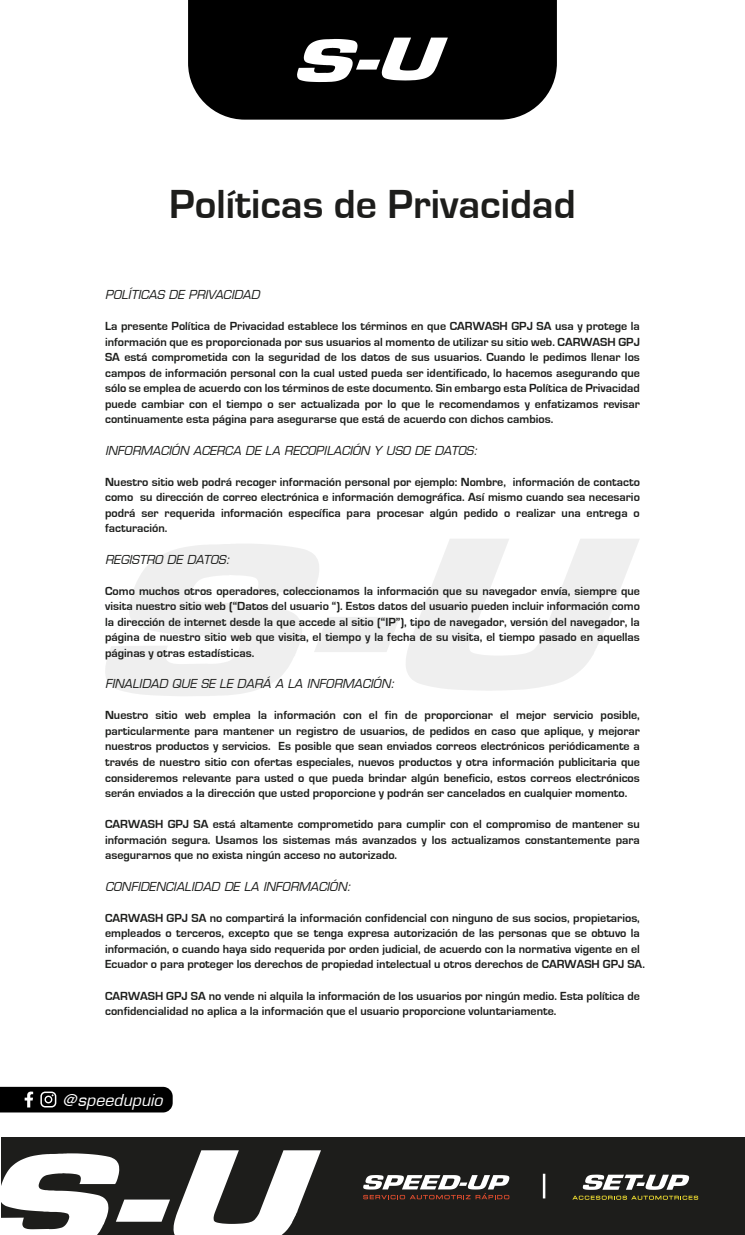
<style>
.page{position:relative;width:745px;height:1235px;background:#fff}
.page>*{position:absolute;margin:0;border:0;box-sizing:border-box;transform-origin:0 0}
.t1{font:700 41.75px "Eurostile";color:#1d1d1b}
.t2{font:italic 16px "Eurostile";color:#fff}
.t3{font:700 12.12px/15.5px "Eurostile";color:#1d1e1c;text-align:justify}
.t4{font:italic 12.12px "Eurostile";color:#1d1e1c}
</style>
<div class="page">
<div style="left:2px;top:1136px;width:742px;height:98px;background:#1d1d1b"></div>
<svg style="left:363px;top:1175px;width:146px;height:24px"></svg>
<svg style="left:582px;top:1174px;width:106px;height:15px"></svg>
<svg style="left:573px;top:1195px;width:124px;height:4px"></svg>
<hr style="left:542px;top:1173px;width:3px;height:25px;background:#fff">
<svg style="left:1px;top:1150px;width:320px;height:84px"></svg>
<svg style="left:0;top:1086px;width:172px;height:26px;background:#131313"></svg>
<svg style="left:105px;top:539px;width:534px;height:157px;fill:#f2f2f2"></svg>
<div style="left:188px;top:0;width:368px;height:120px;background:#000"></div>
<svg style="left:297px;top:38px;width:150px;height:44px"></svg>
<h1 class="t1" style="left:169px;top:181px;width:408px">Políticas de Privacidad</h1>
<p class="t4" style="left:105px;top:287px;width:156px">POLÍTICAS DE PRIVACIDAD</p>
<p class="t3" style="left:105px;top:318px;width:536px">La presente Política de Privacidad establece los términos en que CARWASH GPJ SA usa y protege la información que es proporcionada por sus usuarios al momento de utilizar su sitio web. CARWASH GPJ SA está comprometida con la seguridad de los datos de sus usuarios. Cuando le pedimos llenar los campos de información personal con la cual usted pueda ser identificado, lo hacemos asegurando que sólo se emplea de acuerdo con los términos de este documento. Sin embargo esta Política de Privacidad puede cambiar con el tiempo o ser actualizada por lo que le recomendamos y enfatizamos revisar continuamente esta página para asegurarse que está de acuerdo con dichos cambios.</p>
<p class="t4" style="left:105px;top:443px;width:374px">INFORMACIÓN ACERCA DE LA RECOPILACIÓN Y USO DE DATOS:</p>
<p class="t3" style="left:105px;top:474px;width:536px">Nuestro sitio web podrá recoger información personal por ejemplo: Nombre, información de contacto como su dirección de correo electrónica e información demográfica. Así mismo cuando sea necesario podrá ser requerida información específica para procesar algún pedido o realizar una entrega o facturación.</p>
<p class="t4" style="left:105px;top:551px;width:126px">REGISTRO DE DATOS:</p>
<p class="t3" style="left:105px;top:583px;width:536px">Como muchos otros operadores, coleccionamos la información que su navegador envía, siempre que visita nuestro sitio web (“Datos del usuario “). Estos datos del usuario pueden incluir información como la dirección de internet desde la que accede al sitio (“IP”), tipo de navegador, versión del navegador, la página de nuestro sitio web que visita, el tiempo y la fecha de su visita, el tiempo pasado en aquellas páginas y otras estadísticas.</p>
<p class="t4" style="left:105px;top:676px;width:291px">FINALIDAD QUE SE LE DARÁ A LA INFORMACIÓN:</p>
<p class="t3" style="left:105px;top:707px;width:536px">Nuestro sitio web emplea la información con el fin de proporcionar el mejor servicio posible, particularmente para mantener un registro de usuarios, de pedidos en caso que aplique, y mejorar nuestros productos y servicios. Es posible que sean enviados correos electrónicos periódicamente a través de nuestro sitio con ofertas especiales, nuevos productos y otra información publicitaria que consideremos relevante para usted o que pueda brindar algún beneficio, estos correos electrónicos serán enviados a la dirección que usted proporcione y podrán ser cancelados en cualquier momento.</p>
<p class="t3" style="left:105px;top:816px;width:536px">CARWASH GPJ SA está altamente comprometido para cumplir con el compromiso de mantener su información segura. Usamos los sistemas más avanzados y los actualizamos constantemente para asegurarnos que no exista ningún acceso no autorizado.</p>
<p class="t4" style="left:105px;top:878px;width:247px">CONFIDENCIALIDAD DE LA INFORMACIÓN:</p>
<p class="t3" style="left:105px;top:910px;width:541px;text-align:left">CARWASH GPJ SA no compartirá la información confidencial con ninguno de sus socios, propietarios, empleados o terceros, excepto que se tenga expresa autorización de las personas que se obtuvo la información, o cuando haya sido requerida por orden judicial, de acuerdo con la normativa vigente en el Ecuador o para proteger los derechos de propiedad intelectual u otros derechos de CARWASH GPJ SA.</p>
<p class="t3" style="left:105px;top:987px;width:536px">CARWASH GPJ SA no vende ni alquila la información de los usuarios por ningún medio. Esta política de confidencialidad no aplica a la información que el usuario proporcione voluntariamente.</p>
<h2 class="t2" style="left:62px;top:1090px;width:102px">@speedupuio</h2>
</div>
